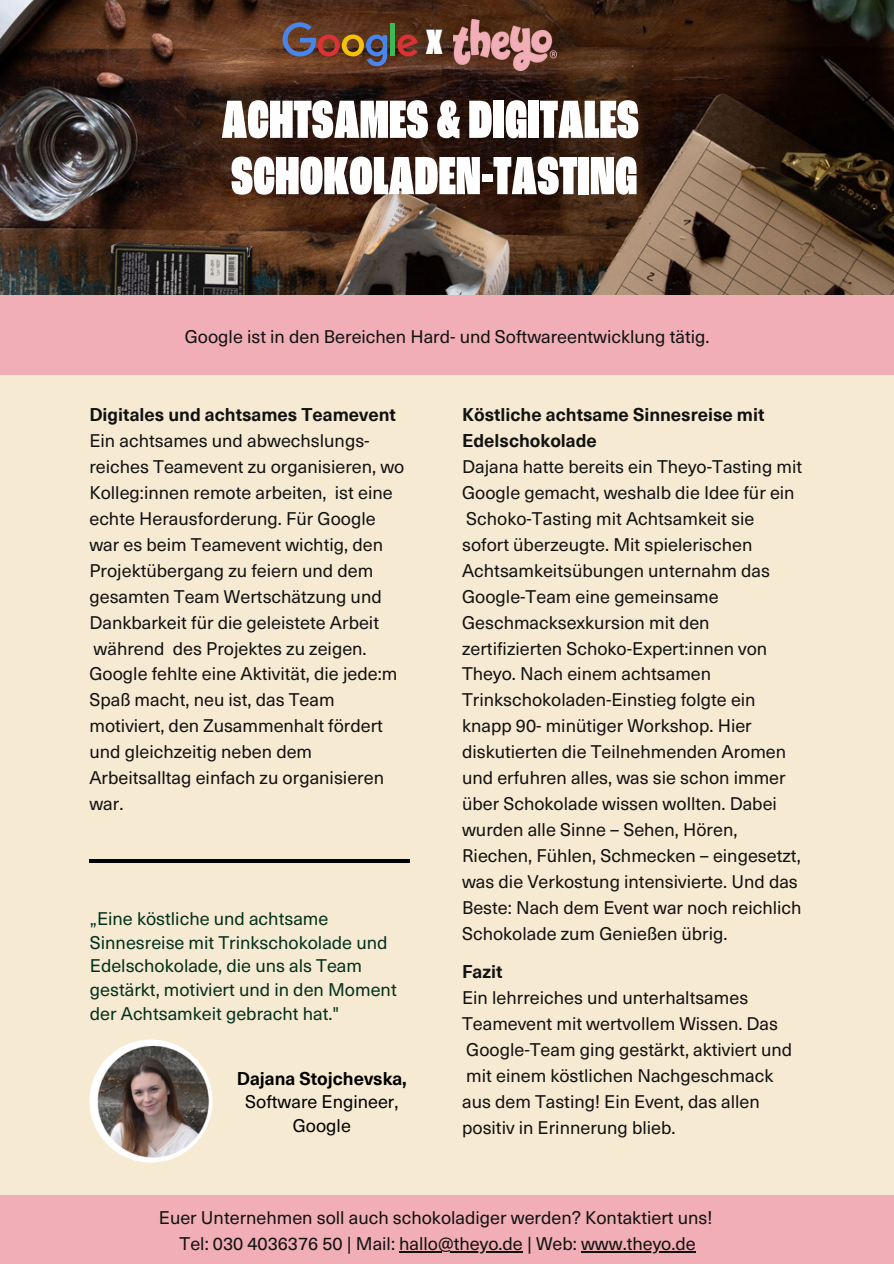
<style>
.page{position:relative;width:894px;height:1264px;background:#fff}
.page>*{position:absolute;margin:0;border:0;box-sizing:border-box;transform-origin:0 0}
.t1{font:900 extra-condensed 56.55px/56.2px "Roc Grotesk";color:#fff}
.t2{font:900 extra-condensed 36.9px "Roc Grotesk";color:#fff}
.t3{font:18px/26px "Neue Haas Unica Pro";color:#111}
.t4{font:18px/23.7px "Neue Haas Unica Pro";color:#03301c}
.t5{font:700 18px/26px "Neue Haas Unica W06";color:#111}
.t6{font:18px/23.7px "Neue Haas Unica Pro";color:#000;text-align:center}
.t7{font:700 18px "Neue Haas Unica W06";color:#000}
</style>
<div class="page">
<div style="left:0;top:0;width:893px;height:1263px;background:#f6ead2"></div>
<img style="left:0;top:0;width:893px;height:295px">
<hr style="left:89px;top:859px;width:320px;height:3px;background:#000">
<div style="left:0;top:1194px;width:893px;height:69px;background:#f1aeb7"></div>
<div style="left:0;top:295px;width:893px;height:80px;background:#f1aeb7"></div>
<svg style="left:282px;top:22px;width:105px;height:44px;background:#6d4e45"></svg>
<svg style="left:397px;top:34px;width:20px;height:22px"></svg>
<div style="left:390px;top:23px;width:5px;height:33px;background:#3cba54"></div>
<img style="left:453px;top:19px;width:103px;height:51px">
<img style="left:89px;top:1039px;width:123px;height:123px;border-radius:50%">
<hr style="left:399px;top:1250px;width:123px;height:2px;background:#111">
<hr style="left:581px;top:1250px;width:114px;height:2px;background:#111">
<h2 class="t2" style="left:425px;top:26px;width:18px">X</h2>
<h1 class="t1" style="left:221px;top:95px;width:419px">ACHTSAMES &amp; DIGITALES<br>SCHOKOLADEN-TASTING</h1>
<p class="t3" style="left:185px;top:322px;width:526px">Google ist in den Bereichen Hard- und Softwareentwicklung tätig.</p>
<p class="t5" style="left:89px;top:401px;width:308px">Digitales und achtsames Teamevent</p>
<p class="t3" style="left:89px;top:427px;width:316px">Ein achtsames und abwechslungs&shy;reiches Teamevent zu organisieren, wo Kolleg:innen remote arbeiten, ist eine echte Herausforderung. Für Google war es beim Teamevent wichtig, den Projektübergang zu feiern und dem gesamten Team Wertschätzung und Dankbarkeit für die geleistete Arbeit während des Projektes zu zeigen.<br>Google fehlte eine Aktivität, die jede:m Spaß macht, neu ist, das Team motiviert, den Zusammenhalt fördert und gleichzeitig neben dem Arbeitsalltag einfach zu organisieren war.</p>
<p class="t4" style="left:90px;top:905px;width:308px">„Eine köstliche und achtsame Sinnesreise mit Trinkschokolade und Edelschokolade, die uns als Team gestärkt, motiviert und in den Moment der Achtsamkeit gebracht hat."</p>
<p class="t7" style="left:237px;top:1063px;width:172px">Dajana Stojchevska,</p>
<p class="t6" style="left:245px;top:1089px;width:155px">Software Engineer,<br>Google</p>
<p class="t5" style="left:462px;top:401px;width:304px">Köstliche achtsame Sinnesreise mit<br>Edelschokolade</p>
<p class="t3" style="left:462px;top:453px;width:341px">Dajana hatte bereits ein Theyo-Tasting mit Google gemacht, weshalb die Idee für ein Schoko-Tasting mit Achtsamkeit sie<br>sofort überzeugte. Mit spielerischen Achtsamkeitsübungen unternahm das Google-Team eine gemeinsame Geschmacksexkursion mit den zertifizierten Schoko-Expert:innen von Theyo. Nach einem achtsamen Trinkschokoladen-Einstieg folgte ein knapp 90- minütiger Workshop. Hier diskutierten die Teilnehmenden Aromen und erfuhren alles, was sie schon immer über Schokolade wissen wollten. Dabei wurden alle Sinne – Sehen, Hören, Riechen, Fühlen, Schmecken – eingesetzt, was die Verkostung intensivierte. Und das Beste: Nach dem Event war noch reichlich Schokolade zum Genießen übrig.</p>
<p class="t5" style="left:462px;top:957px;width:42px">Fazit</p>
<p class="t3" style="left:462px;top:983px;width:331px">Ein lehrreiches und unterhaltsames Teamevent mit wertvollem Wissen. Das Google-Team ging gestärkt, aktiviert und mit einem köstlichen Nachgeschmack aus dem Tasting! Ein Event, das allen positiv in Erinnerung blieb.</p>
<p class="t3" style="left:159px;top:1203px;width:555px;text-align:center">Euer Unternehmen soll auch schokoladiger werden? Kontaktiert uns!<br>Tel: 030 4036376 50 | Mail: hallo@theyo.de | Web: www.theyo.de</p>
</div>
